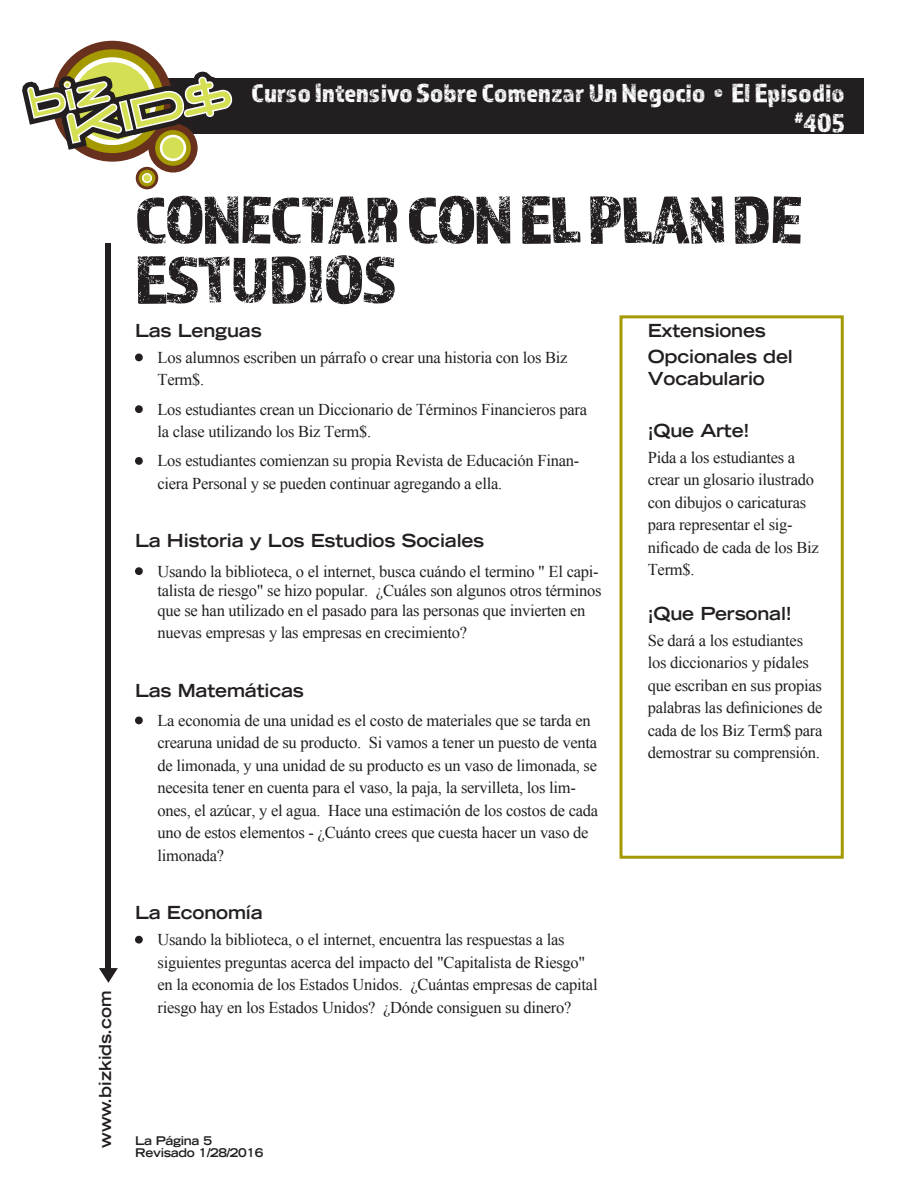
<style>
.page{position:relative;width:918px;height:1188px;background:#fff}
.page>*{position:absolute;margin:0;border:0;box-sizing:border-box;transform-origin:0 0}
.t1{font:69px/60px "Almaq Rough";letter-spacing:-.025em;color:#231f20}
.t2{font:27px/30px "Almaq Rough";color:#fff;text-align:right}
.SUBHEAD{font:700 expanded 18px/22.5px "Trade Gothic LT Std";letter-spacing:-.01em;color:#231f20}
.bullets_under_number{font:700 expanded 18px "Trade Gothic LT Std";letter-spacing:-.01em;color:#231f20}
.bullets_under_number-2{font:16.5px/22.5px "Times New Roman";letter-spacing:-.015em;color:#231f20}
.t3{font:700 expanded 16.5px "Trade Gothic LT Std";color:#231f20}
.t4{font:700 expanded 12px/12px "Trade Gothic LT Std";letter-spacing:-.025em;color:#231f20}
</style>
<div class="page">
<div style="left:99px;top:78px;width:765px;height:55px;background:#231f20"></div>
<div style="left:106px;top:243px;width:5px;height:730px;background:#231f20"></div>
<svg style="left:99px;top:968px;width:19px;height:15px"></svg>
<svg style="left:22px;top:40px;width:215px;height:150px"></svg>
<div style="left:135px;top:354px;width:8px;height:7px;background:#231f20;border-radius:50%"></div>
<div style="left:135px;top:405px;width:8px;height:8px;background:#231f20;border-radius:50%"></div>
<div style="left:135px;top:457px;width:8px;height:8px;background:#231f20;border-radius:50%"></div>
<div style="left:135px;top:567px;width:8px;height:8px;background:#231f20;border-radius:50%"></div>
<div style="left:135px;top:717px;width:8px;height:7px;background:#231f20;border-radius:50%"></div>
<div style="left:135px;top:936px;width:8px;height:8px;background:#231f20;border-radius:50%"></div>
<div style="left:620px;top:315px;width:224px;height:544px;border:3px solid #a49901"></div>
<h2 class="t2" style="left:252px;top:78px;width:595px">Curso Intensivo Sobre Comenzar Un Negocio • El Episodio <sup>#</sup>405</h2>
<p class="t3" style="left:95px;top:1148px;width:159px;rotate:-90deg">www.bizkids.com</p>
<p class="t1" style="left:135px;top:188px;width:669px">CONECTAR CON EL PLAN DE<br>ESTUDIOS</p>
<p class="SUBHEAD" style="left:135px;top:319px;width:128px">Las Lenguas</p>
<p class="bullets_under_number-2" style="left:158px;top:346px;width:412px">Los alumnos escriben un párrafo o crear una historia con los Biz<br>Term$.</p>
<p class="bullets_under_number-2" style="left:157px;top:398px;width:431px">Los estudiantes crean un Diccionario de Términos Financieros para la clase utilizando los Biz Term$.</p>
<p class="bullets_under_number-2" style="left:157px;top:449px;width:423px">Los estudiantes comienzan su propia Revista de Educación Finan&shy;ciera Personal y se pueden continuar agregando a ella.</p>
<p class="SUBHEAD" style="left:648px;top:319px;width:120px">Extensiones</p>
<p class="SUBHEAD" style="left:648px;top:345px;width:147px">Opcionales del<br>Vocabulario</p>
<p class="SUBHEAD" style="left:648px;top:419px;width:103px">¡Que Arte!</p>
<p class="bullets_under_number-2" style="left:648px;top:446px;width:173px">Pida a los estudiantes a crear un glosario ilustrado con dibujos o caricaturas para representar el sig&shy;nificado de cada de los Biz<br>Term$.</p>
<p class="SUBHEAD" style="left:648px;top:602px;width:146px">¡Que Personal!</p>
<p class="bullets_under_number-2" style="left:648px;top:629px;width:176px">Se dará a los estudiantes los diccionarios y pídales que escriban en sus propias palabras las definiciones de cada de los Biz Term$ para demostrar su comprensión.</p>
<p class="bullets_under_number" style="left:135px;top:529px;width:351px">La Historia y Los Estudios Sociales</p>
<p class="bullets_under_number-2" style="left:157px;top:561px;width:446px;line-height:19.5px">Usando la biblioteca, o el internet, busca cuándo el termino " El capi&shy;talista de riesgo" se hizo popular. ¿Cuáles son algunos otros términos que se han utilizado en el pasado para las personas que invierten en</p>
<p class="bullets_under_number-2" style="left:158px;top:621px;width:311px">nuevas empresas y las empresas en crecimiento?</p>
<p class="bullets_under_number" style="left:135px;top:678px;width:170px">Las Matemáticas</p>
<p class="bullets_under_number-2" style="left:157px;top:709px;width:442px">La economia de una unidad es el costo de materiales que se tarda en crearuna unidad de su producto. Si vamos a tener un puesto de venta de limonada, y una unidad de su producto es un vaso de limonada, se necesita tener en cuenta para el vaso, la paja, la servilleta, los lim&shy;ones, el azúcar, y el agua. Hace una estimación de los costos de cada uno de estos elementos - ¿Cuánto crees que cuesta hacer un vaso de limonada?</p>
<p class="SUBHEAD" style="left:135px;top:901px;width:129px">La Economía</p>
<p class="bullets_under_number-2" style="left:157px;top:928px;width:442px">Usando la biblioteca, o el internet, encuentra las respuestas a las siguientes preguntas acerca del impacto del "Capitalista de Riesgo" en la economia de los Estados Unidos. ¿Cuántas empresas de capital riesgo hay en los Estados Unidos? ¿Dónde consiguen su dinero?</p>
<p class="t4" style="left:135px;top:1135px;width:130px">La Página 5<br>Revisado 1/28/2016</p>
</div>
